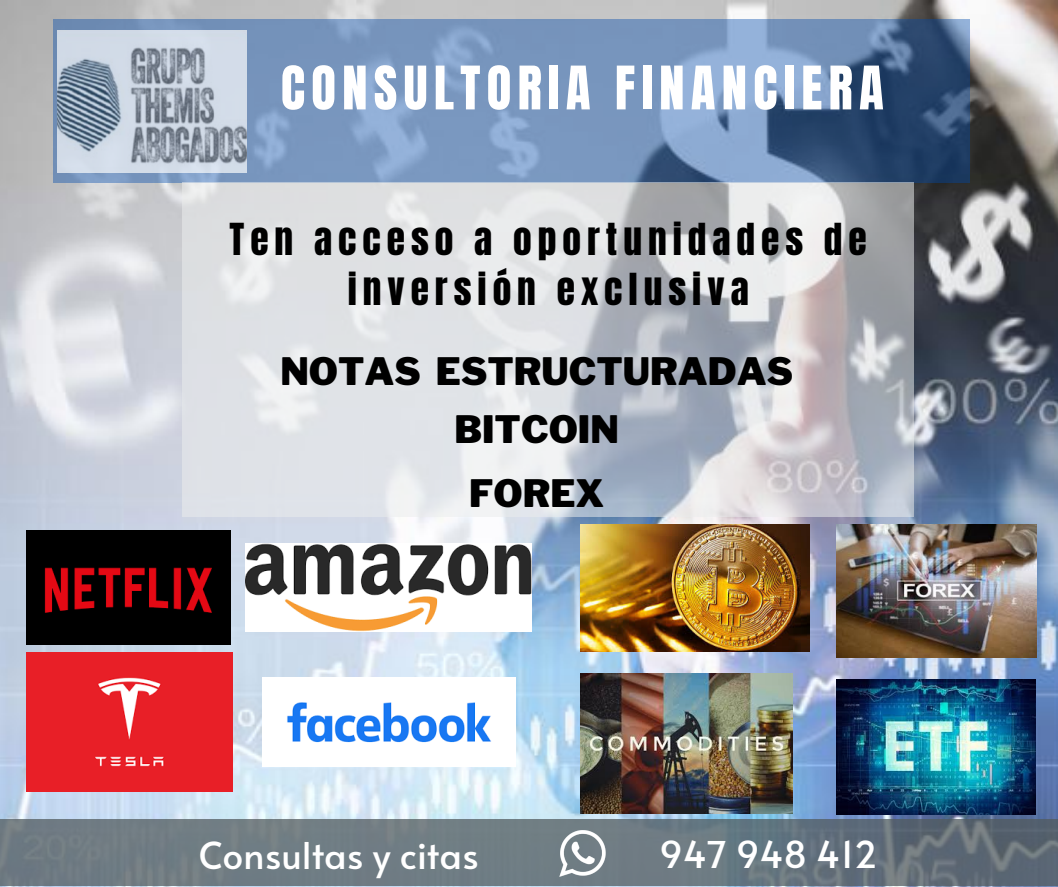
<style>
.page{position:relative;width:1058px;height:887px;background:#fff}
.page>*{position:absolute;margin:0;border:0;box-sizing:border-box;transform-origin:0 0}
.t1{font:51px "Anton";letter-spacing:.12em;color:#fff}
.t2{font:37.5px/49.5px "Anton";letter-spacing:.16em;color:#000;text-align:center}
.t3{font:900 37.5px "Libre Franklin";color:#000}
.t4{font:36.75px "Alata";color:#fff}
</style>
<div class="page">
<img style="left:0;top:0;width:1058px;height:886px">
<svg style="left:0;top:818px;width:1057px;height:67px;background:#6c7981"></svg>
<img style="left:559px;top:830px;width:46px;height:46px">
<svg style="left:53px;top:20px;width:916px;height:163px;background:#6c8ab2"></svg>
<svg style="left:182px;top:182px;width:731px;height:335px;background:#d0d3d8"></svg>
<img style="left:26px;top:530px;width:204px;height:114px">
<img style="left:246px;top:543px;width:285px;height:88px">
<div style="left:26px;top:652px;width:206px;height:139px;background:#e81f27"></div>
<img style="left:580px;top:524px;width:229px;height:127px">
<img style="left:262px;top:677px;width:253px;height:89px">
<img style="left:836px;top:524px;width:200px;height:133px">
<img style="left:580px;top:673px;width:212px;height:140px">
<img style="left:58px;top:30px;width:189px;height:142px">
<img style="left:836px;top:679px;width:199px;height:135px">
<p class="t1" style="left:281px;top:51px;width:604px">CONSULTORIA FINANCIERA</p>
<p class="t2" style="left:229px;top:215px;width:639px">Ten acceso a oportunidades de inversión exclusiva</p>
<p class="t3" style="left:280px;top:348px;width:514px">NOTAS ESTRUCTURADAS</p>
<p class="t3" style="left:454px;top:407px;width:166px">BITCOIN</p>
<p class="t3" style="left:469px;top:471px;width:136px">FOREX</p>
<p class="t4" style="left:199px;top:828px;width:282px">Consultas y citas</p>
<p class="t4" style="left:659px;top:827px;width:220px">947 948 412</p>
</div>
